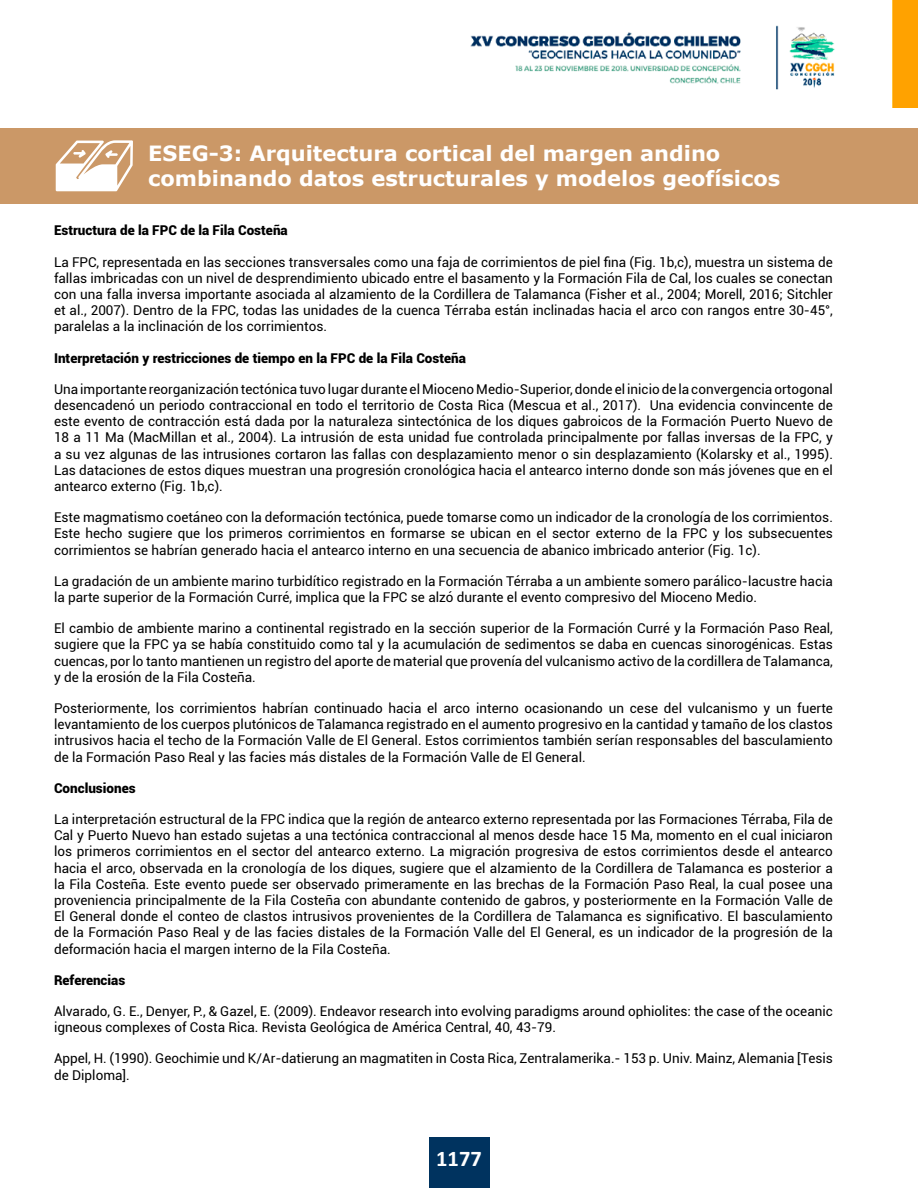
<style>
.page{position:relative;width:918px;height:1188px;background:#fff}
.page>*{position:absolute;margin:0;border:0;box-sizing:border-box;transform-origin:0 0}
.t1{font:700 22.5px "Calibri";color:#fff}
.t2{font:700 21px/25.2px "Verdana";color:#fff}
.t3{font:13.5px/16.2px "Roboto";color:#000;text-align:justify}
.t4{font:900 13.5px "Roboto";color:#000}
</style>
<div class="page">
<img style="left:470px;top:0;width:448px;height:108px">
<div style="left:429px;top:1138px;width:60px;height:50px;background:#00335f"></div>
<div style="left:0;top:128px;width:918px;height:75px;background:#cb9867"></div>
<svg style="left:56px;top:140px;width:77px;height:51px"></svg>
<p class="t2" style="left:148px;top:141px;width:634px">ESEG-3: Arquitectura cortical del margen andino combinando datos estructurales y modelos geofísicos</p>
<p class="t4" style="left:54px;top:221px;width:235px">Estructura de la FPC de la Fila Costeña</p>
<p class="t3" style="left:54px;top:253px;width:780px">La FPC, representada en las secciones transversales como una faja de corrimientos de piel fina (Fig. 1b,c), muestra un sistema de fallas imbricadas con un nivel de desprendimiento ubicado entre el basamento y la Formación Fila de Cal, los cuales se conectan con una falla inversa importante asociada al alzamiento de la Cordillera de Talamanca (Fisher et al., 2004; Morell, 2016; Sitchler et al., 2007). Dentro de la FPC, todas las unidades de la cuenca Térraba están inclinadas hacia el arco con rangos entre 30-45°, paralelas a la inclinación de los corrimientos.</p>
<p class="t4" style="left:54px;top:348px;width:414px">Interpretación y restricciones de tiempo en la FPC de la Fila Costeña</p>
<p class="t3" style="left:54px;top:380px;width:780px">Una importante reorganización tectónica tuvo lugar durante el Mioceno Medio-Superior, donde el inicio de la convergencia ortogonal desencadenó un periodo contraccional en todo el territorio de Costa Rica (Mescua et al., 2017). Una evidencia convincente de este evento de contracción está dada por la naturaleza sintectónica de los diques gabroicos de la Formación Puerto Nuevo de 18 a 11 Ma (MacMillan et al., 2004). La intrusión de esta unidad fue controlada principalmente por fallas inversas de la FPC, y a su vez algunas de las intrusiones cortaron las fallas con desplazamiento menor o sin desplazamiento (Kolarsky et al., 1995).<br>Las dataciones de estos diques muestran una progresión cronológica hacia el antearco interno donde son más jóvenes que en el antearco externo (Fig. 1b,c).</p>
<p class="t3" style="left:54px;top:509px;width:780px">Este magmatismo coetáneo con la deformación tectónica, puede tomarse como un indicador de la cronología de los corrimientos.<br>Este hecho sugiere que los primeros corrimientos en formarse se ubican en el sector externo de la FPC y los subsecuentes corrimientos se habrían generado hacia el antearco interno en una secuencia de abanico imbricado anterior (Fig. 1c).</p>
<p class="t3" style="left:54px;top:572px;width:780px">La gradación de un ambiente marino turbidítico registrado en la Formación Térraba a un ambiente somero parálico-lacustre hacia la parte superior de la Formación Curré, implica que la FPC se alzó durante el evento compresivo del Mioceno Medio.</p>
<p class="t3" style="left:54px;top:620px;width:780px">El cambio de ambiente marino a continental registrado en la sección superior de la Formación Curré y la Formación Paso Real, sugiere que la FPC ya se había constituido como tal y la acumulación de sedimentos se daba en cuencas sinorogénicas. Estas cuencas, por lo tanto mantienen un registro del aporte de material que provenía del vulcanismo activo de la cordillera de Talamanca, y de la erosión de la Fila Costeña.</p>
<p class="t3" style="left:54px;top:700px;width:780px">Posteriormente, los corrimientos habrían continuado hacia el arco interno ocasionando un cese del vulcanismo y un fuerte levantamiento de los cuerpos plutónicos de Talamanca registrado en el aumento progresivo en la cantidad y tamaño de los clastos intrusivos hacia el techo de la Formación Valle de El General. Estos corrimientos también serían responsables del basculamiento de la Formación Paso Real y las facies más distales de la Formación Valle de El General.</p>
<p class="t4" style="left:54px;top:779px;width:83px">Conclusiones</p>
<p class="t3" style="left:54px;top:811px;width:780px">La interpretación estructural de la FPC indica que la región de antearco externo representada por las Formaciones Térraba, Fila de Cal y Puerto Nuevo han estado sujetas a una tectónica contraccional al menos desde hace 15 Ma, momento en el cual iniciaron los primeros corrimientos en el sector del antearco externo. La migración progresiva de estos corrimientos desde el antearco hacia el arco, observada en la cronología de los diques, sugiere que el alzamiento de la Cordillera de Talamanca es posterior a la Fila Costeña. Este evento puede ser observado primeramente en las brechas de la Formación Paso Real, la cual posee una proveniencia principalmente de la Fila Costeña con abundante contenido de gabros, y posteriormente en la Formación Valle de El General donde el conteo de clastos intrusivos provenientes de la Cordillera de Talamanca es significativo. El basculamiento de la Formación Paso Real y de las facies distales de la Formación Valle del El General, es un indicador de la progresión de la deformación hacia el margen interno de la Fila Costeña.</p>
<p class="t4" style="left:54px;top:971px;width:73px">Referencias</p>
<p class="t3" style="left:54px;top:1003px;width:780px">Alvarado, G. E., Denyer, P., &amp; Gazel, E. (2009). Endeavor research into evolving paradigms around ophiolites: the case of the oceanic igneous complexes of Costa Rica. Revista Geológica de América Central, 40, 43-79.</p>
<p class="t3" style="left:54px;top:1050px;width:780px">Appel, H. (1990). Geochimie und K/Ar-datierung an magmatiten in Costa Rica, Zentralamerika.- 153 p. Univ. Mainz, Alemania [Tesis de Diploma].</p>
<p class="t1" style="left:436px;top:1143px;width:47px">1177</p>
</div>
